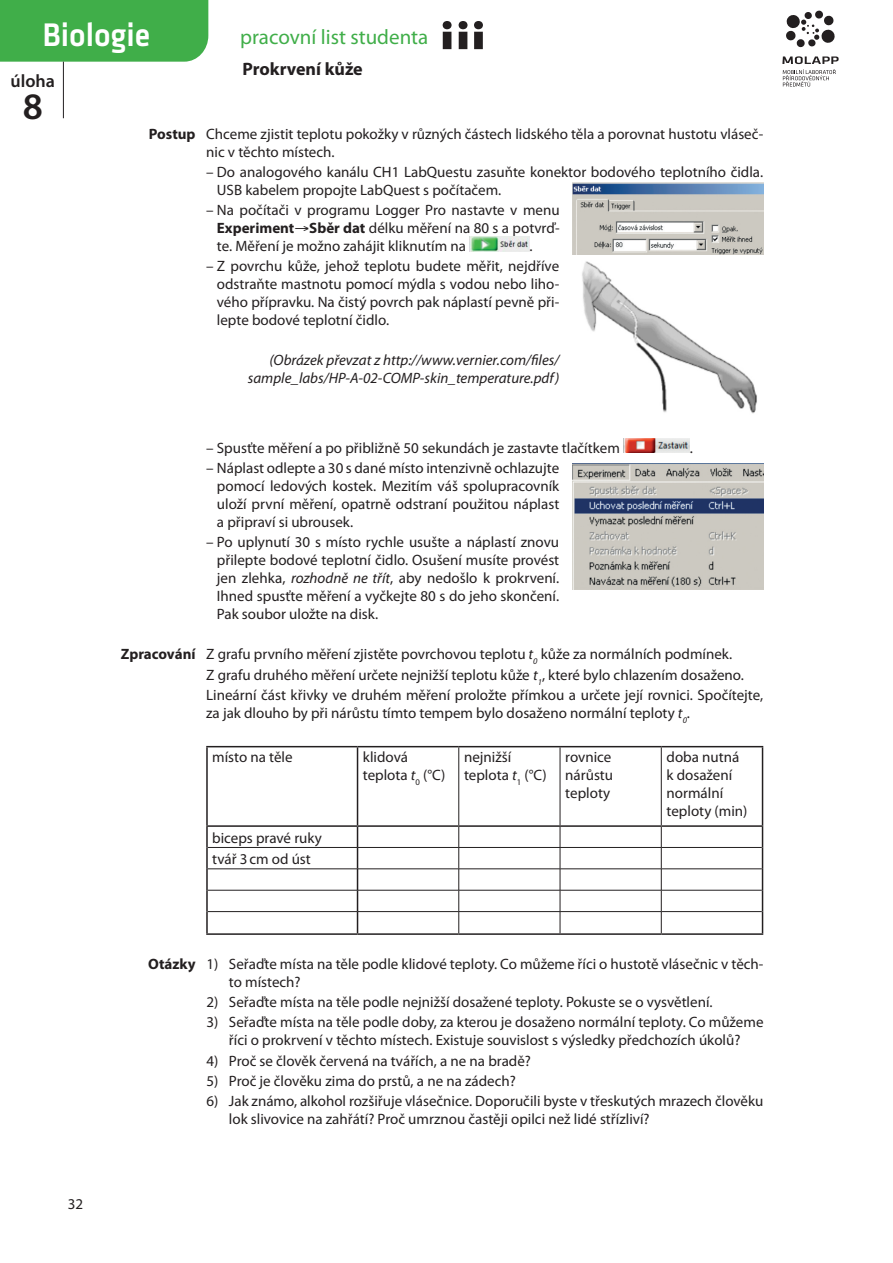
<style>
.page{position:relative;width:893px;height:1263px;background:#fff}
.page>*{position:absolute;margin:0;border:0;box-sizing:border-box;transform-origin:0 0}
.t1{font:600 37.5px "Myriad Pro";color:#231f20}
.t2{font:500 33.9px "Klavika";color:#fff;scale:.94 1}
.t3{font:21px "Myriad Pro";color:#40ae49}
.t4{font:700 18px "Myriad Pro";color:#231f20}
.t5{font:600 18px "Myriad Pro";color:#231f20}
.t6{font:15px/18px "Myriad Pro";color:#231f20}
.t7{font:italic 15px/18px "Myriad Pro";color:#231f20;text-align:right}
.t8{font:700 15px "Myriad Pro";color:#231f20}
.s1{font-weight:700}
.s2{font-style:italic}
</style>
<div class="page">
<div style="left:0;top:0;width:208px;height:62px;background:#40ae49"></div>
<svg style="left:474px;top:21px;width:9px;height:28px"></svg>
<svg style="left:459px;top:21px;width:8px;height:28px"></svg>
<svg style="left:443px;top:21px;width:9px;height:28px"></svg>
<svg style="left:786px;top:11px;width:49px;height:37px"></svg>
<svg style="left:782px;top:56px;width:57px;height:31px"></svg>
<hr style="left:63px;top:62px;width:1px;height:56px;background:#231f20">
<img style="left:469px;top:237px;width:60px;height:14px">
<img style="left:623px;top:438px;width:66px;height:14px">
<hr style="left:357px;top:747px;width:1px;height:78px;background:#231f20">
<hr style="left:206px;top:825px;width:152px;height:2px;background:#231f20">
<hr style="left:358px;top:825px;width:101px;height:2px;background:#231f20">
<hr style="left:459px;top:825px;width:101px;height:2px;background:#231f20">
<hr style="left:560px;top:825px;width:101px;height:2px;background:#231f20">
<hr style="left:661px;top:825px;width:102px;height:2px;background:#231f20">
<svg style="left:357px;top:827px;width:1px;height:106px"></svg>
<hr style="left:458px;top:747px;width:1px;height:78px;background:#231f20">
<hr style="left:560px;top:747px;width:1px;height:78px;background:#231f20">
<hr style="left:661px;top:747px;width:1px;height:78px;background:#231f20">
<hr style="left:208px;top:847px;width:150px;height:1px;background:#231f20">
<hr style="left:358px;top:847px;width:101px;height:1px;background:#231f20">
<hr style="left:459px;top:847px;width:101px;height:1px;background:#231f20">
<hr style="left:560px;top:847px;width:101px;height:1px;background:#231f20">
<hr style="left:661px;top:847px;width:101px;height:1px;background:#231f20">
<hr style="left:208px;top:868px;width:150px;height:1px;background:#231f20">
<hr style="left:358px;top:868px;width:101px;height:1px;background:#231f20">
<hr style="left:459px;top:868px;width:101px;height:1px;background:#231f20">
<hr style="left:560px;top:868px;width:101px;height:1px;background:#231f20">
<hr style="left:661px;top:868px;width:101px;height:1px;background:#231f20">
<hr style="left:208px;top:890px;width:150px;height:1px;background:#231f20">
<hr style="left:358px;top:890px;width:101px;height:1px;background:#231f20">
<hr style="left:459px;top:890px;width:101px;height:1px;background:#231f20">
<hr style="left:560px;top:890px;width:101px;height:1px;background:#231f20">
<hr style="left:661px;top:890px;width:101px;height:1px;background:#231f20">
<hr style="left:208px;top:911px;width:150px;height:1px;background:#231f20">
<hr style="left:358px;top:911px;width:101px;height:1px;background:#231f20">
<hr style="left:459px;top:911px;width:101px;height:1px;background:#231f20">
<svg style="left:458px;top:827px;width:1px;height:106px"></svg>
<hr style="left:560px;top:911px;width:101px;height:1px;background:#231f20">
<svg style="left:560px;top:827px;width:1px;height:106px"></svg>
<hr style="left:661px;top:911px;width:101px;height:1px;background:#231f20">
<svg style="left:661px;top:827px;width:1px;height:106px"></svg>
<hr style="left:206px;top:747px;width:2px;height:78px;background:#231f20">
<hr style="left:206px;top:746px;width:152px;height:1px;background:#231f20">
<hr style="left:358px;top:746px;width:101px;height:1px;background:#231f20">
<hr style="left:459px;top:746px;width:101px;height:1px;background:#231f20">
<hr style="left:560px;top:746px;width:101px;height:1px;background:#231f20">
<hr style="left:661px;top:746px;width:102px;height:1px;background:#231f20">
<hr style="left:762px;top:747px;width:1px;height:78px;background:#231f20">
<hr style="left:206px;top:827px;width:2px;height:20px;background:#231f20">
<hr style="left:206px;top:847px;width:2px;height:22px;background:#231f20">
<hr style="left:206px;top:869px;width:2px;height:21px;background:#231f20">
<hr style="left:206px;top:890px;width:2px;height:21px;background:#231f20">
<hr style="left:206px;top:911px;width:2px;height:22px;background:#231f20">
<hr style="left:206px;top:933px;width:152px;height:2px;background:#231f20">
<hr style="left:358px;top:933px;width:101px;height:2px;background:#231f20">
<hr style="left:459px;top:933px;width:101px;height:2px;background:#231f20">
<hr style="left:560px;top:933px;width:101px;height:2px;background:#231f20">
<hr style="left:661px;top:933px;width:102px;height:2px;background:#231f20">
<svg style="left:762px;top:827px;width:1px;height:106px"></svg>
<img style="left:572px;top:183px;width:191px;height:71px">
<img style="left:572px;top:463px;width:191px;height:126px">
<img style="left:582px;top:261px;width:175px;height:153px">
<h2 class="t2" style="left:43px;top:16px;width:116px">Biologie</h2>
<p class="t5" style="left:11px;top:69px;width:46px">úloha</p>
<h1 class="t1" style="left:23px;top:82px;width:22px">8</h1>
<p class="t8" style="left:149px;top:124px;width:48px">Postup</p>
<h3 class="t3" style="left:240px;top:24px;width:190px">pracovní list studenta</h3>
<p class="t4" style="left:242px;top:57px;width:122px">Prokrvení kůže</p>
<p class="t6" style="left:206px;top:125px;width:559px">Chceme zjistit teplotu pokožky v různých částech lidského těla a porovnat hustotu vláseč&shy;nic v těchto místech.</p>
<p class="t6" style="left:217px;top:163px;width:548px;text-indent:-11px">– Do analogového kanálu CH1 LabQuestu zasuňte konektor bodového teplotního čidla.<br>USB kabelem propojte LabQuest s počítačem.</p>
<p class="t6" style="left:217px;top:201px;width:344px;text-align:justify;text-indent:-11px">– Na počítači v programu Logger Pro nastavte v menu <span class="s1">Experiment</span>→<span class="s1">Sběr dat</span> délku měření na 80 s a potvrď&shy;te. Měření je možno zahájit kliknutím na</p>
<p class="t6" style="left:529px;top:237px;width:5px">.</p>
<p class="t6" style="left:217px;top:257px;width:344px;text-align:justify;text-indent:-11px">– Z povrchu kůže, jehož teplotu budete měřit, nejdříve odstraňte mastnotu pomocí mýdla s vodou nebo liho&shy;vého přípravku. Na čistý povrch pak náplastí pevně při&shy;lepte bodové teplotní čidlo.</p>
<p class="t7" style="left:248px;top:351px;width:313px">(Obrázek převzat z http://www.vernier.com/files/ sample_labs/HP-A-02-COMP-skin_temperature.pdf)</p>
<p class="t8" style="left:121px;top:644px;width:76px">Zpracování</p>
<p class="t6" style="left:206px;top:439px;width:415px">– Spusťte měření a po přibližně 50 sekundách je zastavte tlačítkem</p>
<p class="t6" style="left:690px;top:439px;width:5px">.</p>
<p class="t6" style="left:217px;top:459px;width:344px;text-align:justify;text-indent:-11px">– Náplast odlepte a 30 s dané místo intenzivně ochlazujte pomocí ledových kostek. Mezitím váš spolupracovník uloží první měření, opatrně odstraní použitou náplast a připraví si ubrousek.</p>
<p class="t6" style="left:217px;top:533px;width:344px;text-align:justify;text-indent:-11px">– Po uplynutí 30 s místo rychle usušte a náplastí znovu přilepte bodové teplotní čidlo. Osušení musíte provést jen zlehka, <span class="s2">rozhodně ne třít</span>, aby nedošlo k prokrvení.<br>Ihned spusťte měření a vyčkejte 80 s do jeho skončení.<br>Pak soubor uložte na disk.</p>
<p class="t6" style="left:206px;top:644px;width:558px;line-height:20.1px">Z grafu prvního měření zjistěte povrchovou teplotu <span class="s2">t</span><sub>0</sub> kůže za normálních podmínek.<br>Z grafu druhého měření určete nejnižší teplotu kůže <span class="s2">t</span><sub>1</sub>, které bylo chlazením dosaženo.<br>Lineární část křivky ve druhém měření proložte přímkou a určete její rovnici. Spočítejte,</p>
<p class="t6" style="left:206px;top:703px;width:485px">za jak dlouho by při nárůstu tímto tempem bylo dosaženo normální teploty <span class="s2">t</span><sub>0</sub>.</p>
<p class="t6" style="left:212px;top:748px;width:82px">místo na těle</p>
<p class="t6" style="left:363px;top:748px;width:84px">klidová teplota <span class="s2">t</span><sub>0</sub> (°C)</p>
<p class="t6" style="left:464px;top:748px;width:84px">nejnižší teplota <span class="s2">t</span><sub>1</sub> (°C)</p>
<p class="t6" style="left:565px;top:748px;width:49px">rovnice nárůstu teploty</p>
<p class="t6" style="left:666px;top:748px;width:82px">doba nutná k dosažení normální teploty (min)</p>
<p class="t6" style="left:212px;top:827px;width:111px;line-height:21.1px">biceps pravé ruky tvář 3cm od úst</p>
<p class="t6" style="left:68px;top:1195px;width:17px">32</p>
<p class="t8" style="left:148px;top:954px;width:49px">Otázky</p>
<p class="t6" style="left:229px;top:955px;width:536px;text-indent:-23px">1) Seřaďte místa na těle podle klidové teploty. Co můžeme říci o hustotě vlásečnic v těch&shy;to místech?</p>
<p class="t6" style="left:206px;top:993px;width:508px">2) Seřaďte místa na těle podle nejnižší dosažené teploty. Pokuste se o vysvětlení.</p>
<p class="t6" style="left:206px;top:1013px;width:559px;text-align:center">3) Seřaďte místa na těle podle doby, za kterou je dosaženo normální teploty. Co můžeme říci o prokrvení v těchto místech. Existuje souvislost s výsledky předchozích úkolů?</p>
<p class="t6" style="left:206px;top:1051px;width:326px">4) Proč se člověk červená na tvářích, a ne na bradě?</p>
<p class="t6" style="left:206px;top:1071px;width:311px">5) Proč je člověku zima do prstů, a ne na zádech?</p>
<p class="t6" style="left:229px;top:1091px;width:536px;text-indent:-23px">6) Jak známo, alkohol rozšiřuje vlásečnice. Doporučili byste v třeskutých mrazech člověku lok slivovice na zahřátí? Proč umrznou častěji opilci než lidé střízliví?</p>
</div>
